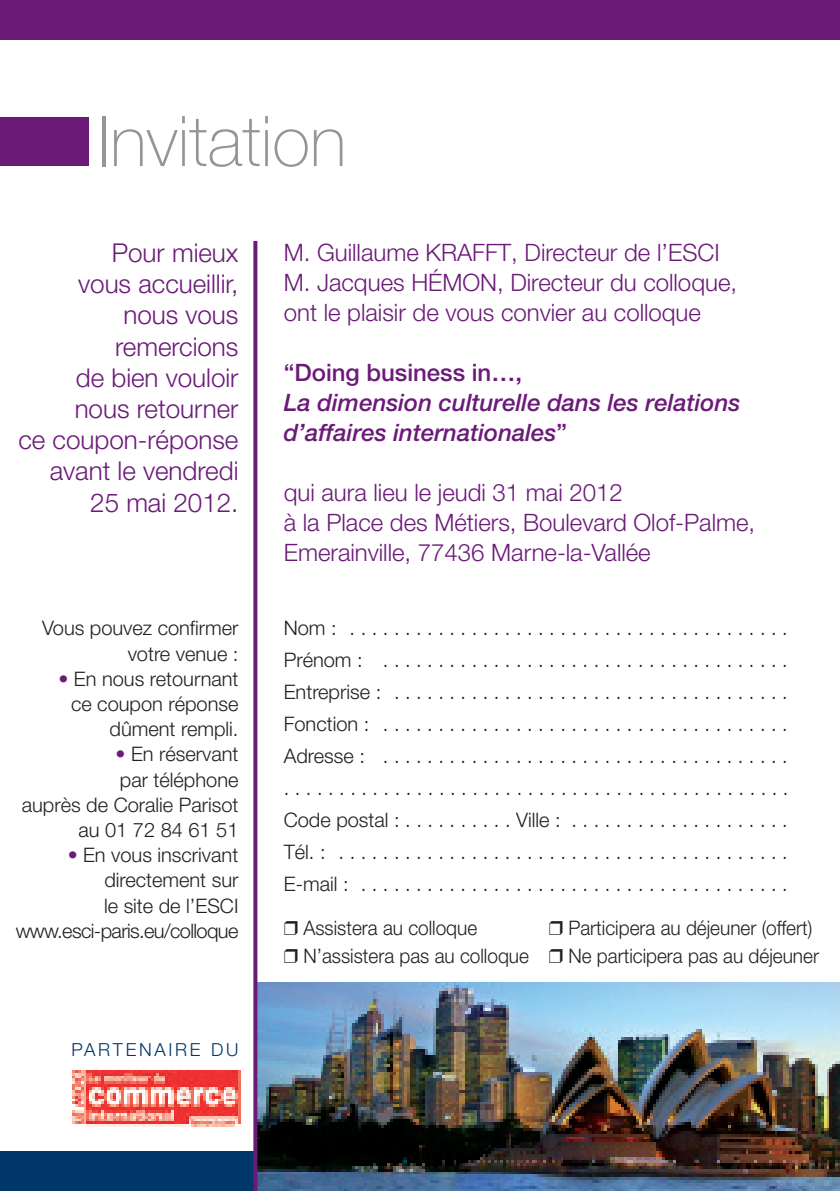
<style>
.page{position:relative;width:840px;height:1191px;background:#fff}
.page>*{position:absolute;margin:0;border:0;box-sizing:border-box;transform-origin:0 0}
.t1{font:100 70px "Helvetica Neue";color:#939598}
.t2{font:300 26px/31.2px "Helvetica Neue";color:#6b1a78;text-align:right}
.t3{font:300 24px/30px "Helvetica Neue";color:#6b1a78}
.t4{font:italic 500 24px/30px "Helvetica Neue";color:#6b1a78}
.t5{font:500 24px "Helvetica Neue";color:#6b1a78}
.t6{font:300 20px/25.2px "Helvetica Neue";color:#231f20;text-align:right}
.t7{font:300 20px/28px "Helvetica Neue";color:#231f20;scale:.95 1}
.t8{font:300 18px "Helvetica Neue";letter-spacing:.15em;color:#00376b}
.s1{color:#6b1a78}
.s2{font-style:normal}
</style>
<div class="page">
<div style="left:0;top:1151px;width:839px;height:40px;background:#00376b"></div>
<img style="left:257px;top:983px;width:582px;height:208px">
<div style="left:0;top:0;width:839px;height:40px;background:#6b1a78"></div>
<div style="left:0;top:117px;width:88px;height:49px;background:#6b1a78"></div>
<svg style="left:253px;top:241px;width:4px;height:950px;background:#782f84"></svg>
<img style="left:72px;top:1067px;width:169px;height:60px">
<h1 class="t1" style="left:98px;top:116px;width:249px">Invitation</h1>
<h2 class="t2" style="left:18px;top:239px;width:221px">Pour mieux<br>vous accueillir, nous vous remercions<br>de bien vouloir nous retourner<br>ce coupon-réponse avant le vendredi<br>25 mai 2012.</h2>
<p class="t6" style="left:42px;top:617px;width:198px">Vous pouvez confirmer votre venue :</p>
<p class="t6" style="left:58px;top:668px;width:181px"><span class="s1">•</span> En nous retournant ce coupon réponse dûment rempli.</p>
<p class="t6" style="left:22px;top:743px;width:218px"><span class="s1">•</span> En réservant<br>par téléphone<br>auprès de Coralie Parisot au 01 72 84 61 51</p>
<p class="t6" style="left:16px;top:844px;width:224px"><span class="s1">•</span> En vous inscrivant directement sur<br>le site de l’ESCI www.esci-paris.eu/colloque</p>
<p class="t8" style="left:71px;top:1043px;width:168px">PARTENAIRE DU</p>
<p class="t3" style="left:283px;top:239px;width:454px">M. Guillaume KRAFFT, Directeur de l’ESCI<br>M. Jacques HÉMON, Directeur du colloque, ont le plaisir de vous convier au colloque</p>
<p class="t5" style="left:283px;top:363px;width:240px">“Doing business in…,</p>
<p class="t4" style="left:283px;top:389px;width:458px">La dimension culturelle dans les relations d’affaires internationales<span class="s2">”</span></p>
<p class="t3" style="left:283px;top:479px;width:472px">qui aura lieu le jeudi 31 mai 2012<br>à la Place des Métiers, Boulevard Olof-Palme,<br>Emerainville, 77436 Marne-la-Vallée</p>
<p class="t6" style="left:283px;top:613px;width:506px;line-height:32px;text-align:justify">Nom: ........................................<br>Prénom: .....................................<br>Entreprise: ....................................<br>Fonction: .....................................<br>Adresse: ..................................... ..............................................<br>Codepostal:..........Ville: ....................<br>Tél.: .........................................<br>E-mail: .......................................</p>
<p class="t7" style="left:283px;top:915px;width:205px">❒ Assistera au colloque</p>
<p class="t7" style="left:283px;top:915px;width:564px;text-indent:265px">❒ Participera au déjeuner (offert) ❒ N’assistera pas au colloque ❒ Ne participera pas au déjeuner</p>
</div>
